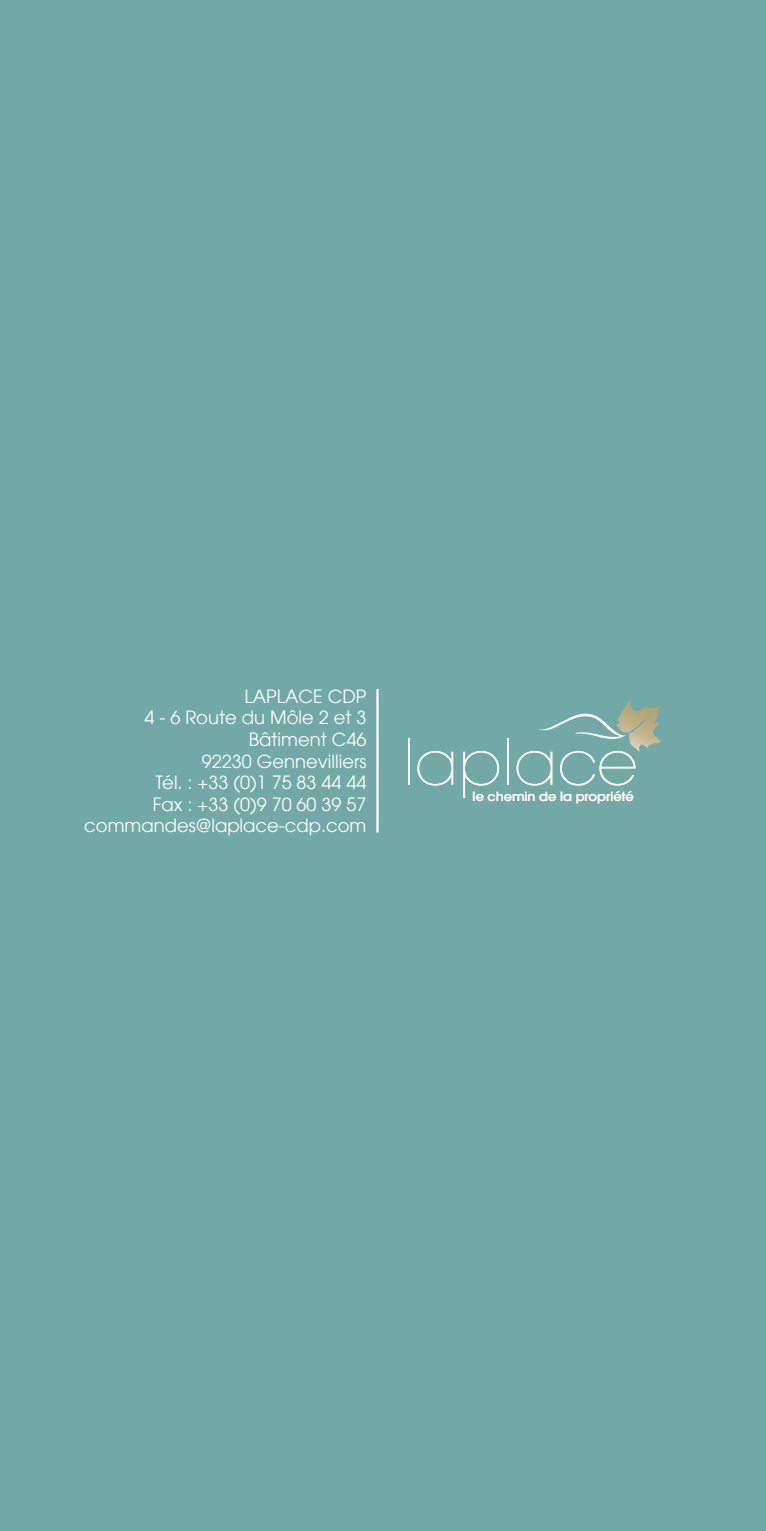
<style>
.page{position:relative;width:766px;height:1531px;background:#fff}
.page>*{position:absolute;margin:0;border:0;box-sizing:border-box;transform-origin:0 0}
.t1{font:200 62.32px "Avant Garde";color:#f6f6f6;scale:1.04 1}
.t2{font:18px/21.6px "Avant Garde";color:#fff;text-align:right}
.t3{font:500 12.38px "Avant Garde";color:#f6f6f6;scale:1.04 1}
</style>
<div class="page">
<div style="left:0;top:0;width:765px;height:1531px;background:#72a8a6"></div>
<svg style="left:538px;top:700px;width:122px;height:51px"></svg>
<hr style="left:376px;top:689px;width:2px;height:144px;background:#fff">
<p class="t2" style="left:84px;top:685px;width:284px">LAPLACE CDP<br>4 - 6 Route du Môle 2 et 3<br>Bâtiment C46<br>92230 Gennevilliers<br>Tél. : +33 (0)1 75 83 44 44<br>Fax : +33 (0)9 70 60 39 57 commandes@laplace-cdp.com</p>
<h1 class="t1" style="left:403px;top:725px;width:227px">laplace</h1>
<p class="t3" style="left:472px;top:788px;width:156px">le chemin de la propriété</p>
</div>
